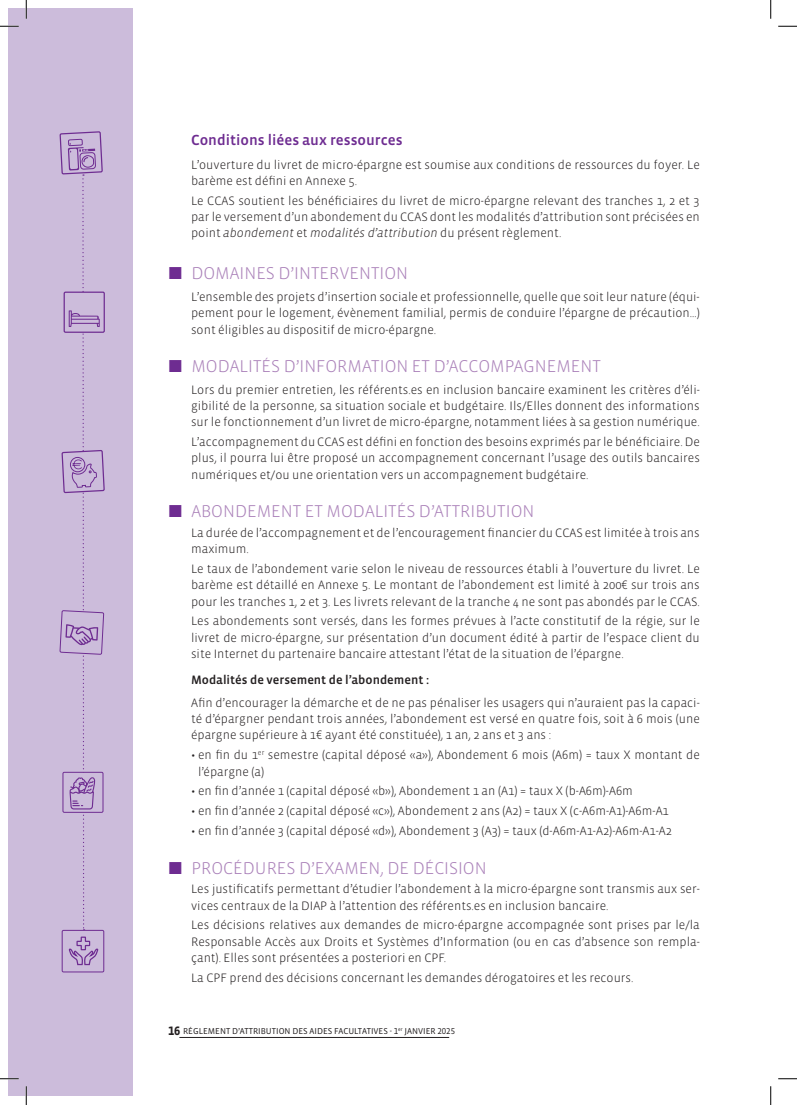
<style>
.page{position:relative;width:797px;height:1105px;background:#fff}
.page>*{position:absolute;margin:0;border:0;box-sizing:border-box;transform-origin:0 0}
.t1{font:300 17.5px "Vista Sans OT";color:#a97fb8}
.t2{font:500 15px "Vista Sans OT";color:#6e2c91}
.t3{font:300 12.5px/16.2px "Vista Sans OT";color:#231f20;text-align:justify}
.t4{font:500 12.5px "Vista Sans OT";color:#231f20}
.t5{font:8.75px "Vista Sans OT";color:#231f20}
.s1{font-style:italic}
.s2{font-family:"Vista Sans Alt";font-weight:700;font-size:12.5px}
</style>
<div class="page">
<hr style="left:179px;top:1037px;width:270px;height:1px;background:#231f20">
<div style="left:9px;top:9px;width:124px;height:1087px;background:#ccbcdb"></div>
<div style="left:62px;top:930px;width:42px;height:42px;border:1px solid #6e2c91"></div>
<svg style="left:68px;top:936px;width:31px;height:30px"></svg>
<svg style="left:59px;top:131px;width:46px;height:799px"></svg>
<svg style="left:0;top:25px;width:19px;height:2px"></svg>
<svg style="left:778px;top:25px;width:19px;height:2px"></svg>
<svg style="left:0;top:1078px;width:19px;height:1px"></svg>
<svg style="left:778px;top:1078px;width:19px;height:1px"></svg>
<svg style="left:25px;top:0;width:2px;height:19px"></svg>
<svg style="left:25px;top:1086px;width:2px;height:19px"></svg>
<svg style="left:770px;top:0;width:1px;height:19px"></svg>
<svg style="left:770px;top:1086px;width:1px;height:19px"></svg>
<p class="t2" style="left:191px;top:133px;width:213px">Conditions liées aux ressources</p>
<p class="t3" style="left:191px;top:157px;width:510px">L’ouverture du livret de micro-épargne est soumise aux conditions de ressources du foyer. Le barème est défini en Annexe 5.</p>
<p class="t3" style="left:191px;top:193px;width:510px">Le CCAS soutient les bénéficiaires du livret de micro-épargne relevant des tranches 1, 2 et 3 par le versement d’un abondement du CCAS dont les modalités d’attribution sont précisées en point <span class="s1">abondement</span> et <span class="s1">modalités d’attribution</span> du présent règlement.</p>
<h1 class="t1" style="left:191px;top:265px;width:218px">DOMAINES D’INTERVENTION</h1>
<p class="t3" style="left:191px;top:289px;width:510px">L’ensemble des projets d’insertion sociale et professionnelle, quelle que soit leur nature (équi&shy;pement pour le logement, évènement familial, permis de conduire l’épargne de précaution…) sont éligibles au dispositif de micro-épargne.</p>
<h1 class="t1" style="left:191px;top:357px;width:411px">MODALITÉS D’INFORMATION ET D’ACCOMPAGNEMENT</h1>
<p class="t3" style="left:191px;top:382px;width:510px">Lors du premier entretien, les référents.es en inclusion bancaire examinent les critères d’éli&shy;gibilité de la personne, sa situation sociale et budgétaire. Ils/Elles donnent des informations sur le fonctionnement d’un livret de micro-épargne, notamment liées à sa gestion numérique.</p>
<p class="t3" style="left:191px;top:434px;width:510px">L’accompagnement du CCAS est défini en fonction des besoins exprimés par le bénéficiaire. De plus, il pourra lui être proposé un accompagnement concernant l’usage des outils bancaires numériques et/ou une orientation vers un accompagnement budgétaire.</p>
<h1 class="t1" style="left:191px;top:502px;width:344px">ABONDEMENT ET MODALITÉS D’ATTRIBUTION</h1>
<p class="t3" style="left:191px;top:525px;width:510px">La durée de l’accompagnement et de l’encouragement financier du CCAS est limitée à trois ans maximum.</p>
<p class="t3" style="left:191px;top:561px;width:510px">Le taux de l’abondement varie selon le niveau de ressources établi à l’ouverture du livret. Le barème est détaillé en Annexe 5. Le montant de l’abondement est limité à 200€ sur trois ans pour les tranches 1, 2 et 3. Les livrets relevant de la tranche 4 ne sont pas abondés par le CCAS.</p>
<p class="t3" style="left:191px;top:613px;width:510px">Les abondements sont versés, dans les formes prévues à l’acte constitutif de la régie, sur le livret de micro-épargne, sur présentation d’un document édité à partir de l’espace client du site Internet du partenaire bancaire attestant l’état de la situation de l’épargne.</p>
<p class="t4" style="left:191px;top:673px;width:239px">Modalités de versement de l’abondement :</p>
<p class="t3" style="left:191px;top:695px;width:510px">Afin d’encourager la démarche et de ne pas pénaliser les usagers qui n’auraient pas la capaci&shy;té d’épargner pendant trois années, l’abondement est versé en quatre fois, soit à 6 mois (une épargne supérieure à 1€ ayant été constituée), 1 an, 2 ans et 3 ans :</p>
<p class="t3" style="left:198px;top:747px;width:503px;text-indent:-7px">• en fin du 1<sup>er</sup> semestre (capital déposé «a»), Abondement 6 mois (A6m) = taux X montant de l’épargne (a)</p>
<p class="t3" style="left:191px;top:783px;width:443px">• en fin d’année 1 (capital déposé «b»), Abondement 1 an (A1) = taux X (b-A6m)-A6m</p>
<p class="t3" style="left:191px;top:803px;width:479px">• en fin d’année 2 (capital déposé «c»), Abondement 2 ans (A2) = taux X (c-A6m-A1)-A6m-A1</p>
<p class="t3" style="left:191px;top:823px;width:482px">• en fin d’année 3 (capital déposé «d»), Abondement 3 (A3) = taux (d-A6m-A1-A2)-A6m-A1-A2</p>
<h1 class="t1" style="left:191px;top:859px;width:297px">PROCÉDURES D’EXAMEN, DE DÉCISION</h1>
<p class="t3" style="left:191px;top:881px;width:510px">Les justificatifs permettant d’étudier l’abondement à la micro-épargne sont transmis aux ser&shy;vices centraux de la DIAP à l’attention des référents.es en inclusion bancaire.</p>
<p class="t3" style="left:191px;top:917px;width:510px">Les décisions relatives aux demandes de micro-épargne accompagnée sont prises par le/la Responsable Accès aux Droits et Systèmes d’Information (ou en cas d’absence son rempla&shy;çant). Elles sont présentées a posteriori en CPF.</p>
<p class="t3" style="left:191px;top:970px;width:444px">La CPF prend des décisions concernant les demandes dérogatoires et les recours.</p>
<p class="t5" style="left:168px;top:1027px;width:288px"><span class="s2">16</span> RÉGLEMENT D’ATTRIBUTION DES AIDES FACULTATIVES - 1<sup>er</sup> JANVIER 2025</p>
</div>
